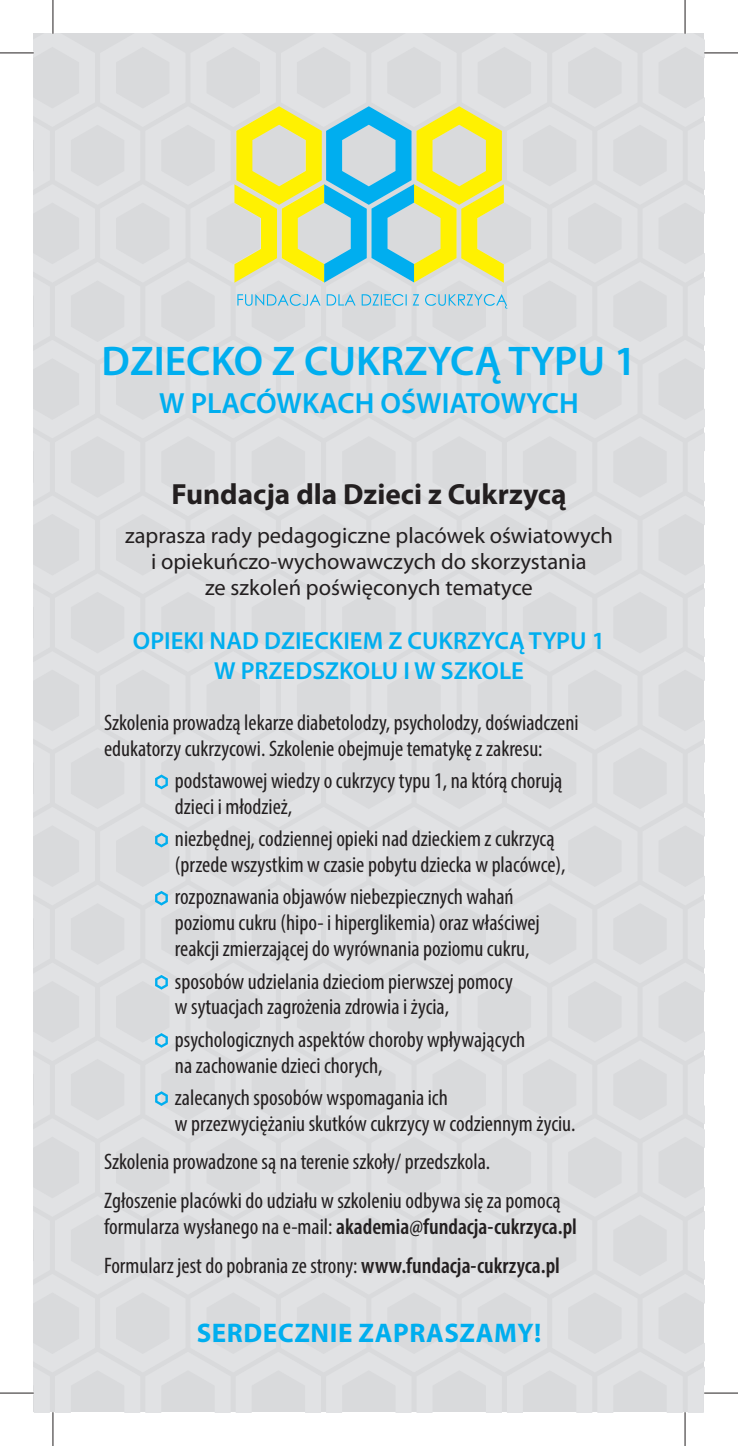
<style>
.page{position:relative;width:738px;height:1446px;background:#fff}
.page>*{position:absolute;margin:0;border:0;box-sizing:border-box;transform-origin:0 0}
.t1{font:600 41.62px "Myriad Pro";color:#00aeef}
.t2{font:700 29.25px "Myriad Pro";color:#231f20}
.t3{font:600 29.25px "Myriad Pro";color:#00aeef}
.t4{font:700 27px "Myriad Pro";letter-spacing:.02em;color:#00aeef}
.t5{font:600 24.75px/29.2px "Myriad Pro";color:#00aeef;text-align:center}
.t6{font:condensed 22.5px/25.9px "Myriad Pro";color:#231f20}
.t7{font:22.5px/25.9px "Myriad Pro";color:#231f20;text-align:center}
.s1{font-weight:600}
</style>
<div class="page">
<div style="left:34px;top:34px;width:669px;height:1377px;background:#e0e1e3"></div>
<hr style="left:0;top:53px;width:34px;height:1px;background:#231f20">
<hr style="left:703px;top:53px;width:34px;height:1px;background:#231f20">
<hr style="left:0;top:1392px;width:34px;height:1px;background:#231f20">
<hr style="left:703px;top:1392px;width:34px;height:1px;background:#231f20">
<hr style="left:53px;top:0;width:1px;height:34px;background:#231f20">
<hr style="left:53px;top:1411px;width:1px;height:34px;background:#231f20">
<hr style="left:684px;top:0;width:1px;height:34px;background:#231f20">
<hr style="left:684px;top:1411px;width:1px;height:34px;background:#231f20">
<h1 class="t1" style="left:102px;top:344px;width:536px">DZIECKO Z CUKRZYCĄ TYPU 1</h1>
<h2 class="t3" style="left:159px;top:392px;width:421px">W PLACÓWKACH OŚWIATOWYCH</h2>
<h2 class="t2" style="left:171px;top:483px;width:396px">Fundacja dla Dzieci z Cukrzycą</h2>
<p class="t7" style="left:125px;top:524px;width:489px">zaprasza rady pedagogiczne placówek oświatowych i opiekuńczo-wychowawczych do skorzystania<br>ze szkoleń poświęconych tematyce</p>
<p class="t5" style="left:133px;top:628px;width:473px">OPIEKI NAD DZIECKIEM Z CUKRZYCĄ TYPU 1<br>W PRZEDSZKOLU I W SZKOLE</p>
<p class="t6" style="left:104px;top:711px;width:476px">Szkolenia prowadzą lekarze diabetolodzy, psycholodzy, doświadczeni edukatorzy cukrzycowi. Szkolenie obejmuje tematykę z zakresu:</p>
<p class="t6" style="left:175px;top:769px;width:389px">podstawowej wiedzy o cukrzycy typu 1, na którą chorują dzieci i młodzież,</p>
<p class="t6" style="left:175px;top:827px;width:392px">niezbędnej, codziennej opieki nad dzieckiem z cukrzycą (przede wszystkim w czasie pobytu dziecka w placówce),</p>
<p class="t6" style="left:175px;top:886px;width:366px">rozpoznawania objawów niebezpiecznych wahań poziomu cukru (hipo- i hiperglikemia) oraz właściwej reakcji zmierzającej do wyrównania poziomu cukru,</p>
<p class="t6" style="left:175px;top:970px;width:339px">sposobów udzielania dzieciom pierwszej pomocy w sytuacjach zagrożenia zdrowia i życia,</p>
<p class="t6" style="left:175px;top:1028px;width:352px">psychologicznych aspektów choroby wpływających na zachowanie dzieci chorych,</p>
<p class="t6" style="left:175px;top:1086px;width:402px">zalecanych sposobów wspomagania ich<br>w przezwyciężaniu skutków cukrzycy w codziennym życiu.</p>
<p class="t6" style="left:104px;top:1144px;width:458px;line-height:38.7px">Szkolenia prowadzone są na terenie szkoły/ przedszkola.<br>Zgłoszenie placówki do udziału w szkoleniu odbywa się za pomocą</p>
<p class="t6" style="left:104px;top:1208px;width:474px;line-height:38.7px">formularza wysłanego na e-mail: <span class="s1">akademia@fundacja-cukrzyca.pl<br></span>Formularz jest do pobrania ze strony: <span class="s1">www.fundacja-cukrzyca.pl</span></p>
<p class="t4" style="left:197px;top:1322px;width:346px">SERDECZNIE ZAPRASZAMY!</p>
</div>
